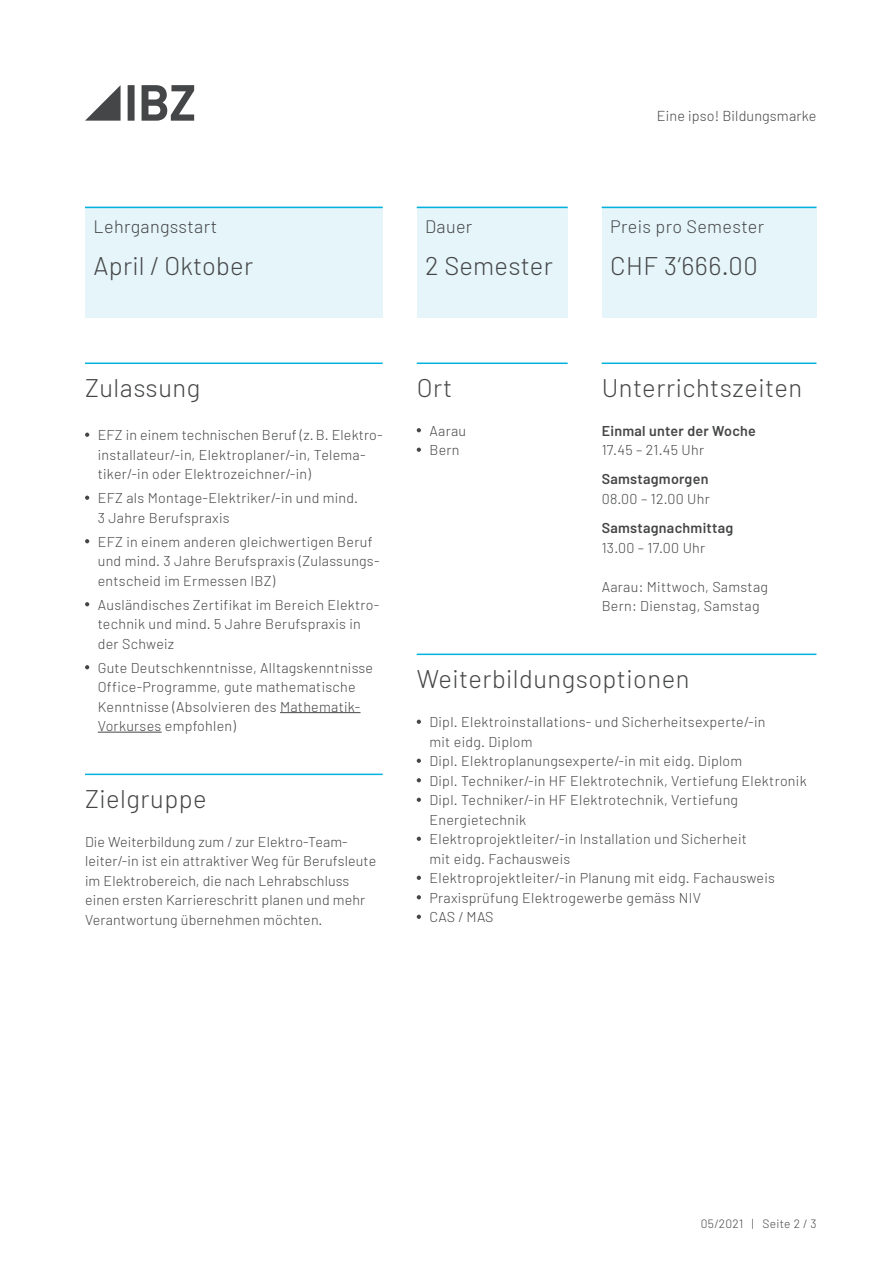
<style>
.page{position:relative;width:893px;height:1263px;background:#fff}
.page>*{position:absolute;margin:0;border:0;box-sizing:border-box;transform-origin:0 0}
.t1{font:300 25.5px "Barlow";letter-spacing:.02em;color:#454647}
.t2{font:300 18px "Barlow";letter-spacing:.02em;color:#454647}
.t3{font:300 14.4px "Barlow";letter-spacing:.01em;color:#454647}
.t4{font:300 14.25px/19.5px "Barlow";letter-spacing:.02em;color:#454647}
.t5{font:600 14.25px "Barlow";letter-spacing:.02em;color:#454647}
.t6{font:300 12px "Barlow";letter-spacing:.03em;color:#454647}
</style>
<div class="page">
<div style="left:85px;top:207px;width:298px;height:111px;background:#e5f5fa"></div>
<div style="left:417px;top:207px;width:151px;height:111px;background:#e5f5fa"></div>
<div style="left:602px;top:207px;width:214px;height:111px;background:#e5f5fa"></div>
<hr style="left:85px;top:207px;width:298px;height:1px;background:#00b2dd">
<hr style="left:417px;top:207px;width:151px;height:1px;background:#00b2dd">
<hr style="left:602px;top:207px;width:214px;height:1px;background:#00b2dd">
<hr style="left:602px;top:362px;width:214px;height:2px;background:#00b2dd">
<hr style="left:85px;top:362px;width:298px;height:2px;background:#00b2dd">
<hr style="left:280px;top:712px;width:80px;height:1px;background:#454647">
<hr style="left:98px;top:732px;width:64px;height:1px;background:#454647">
<svg style="left:85px;top:433px;width:4px;height:4px"></svg>
<svg style="left:85px;top:496px;width:4px;height:4px"></svg>
<svg style="left:85px;top:539px;width:4px;height:4px"></svg>
<svg style="left:85px;top:602px;width:4px;height:4px"></svg>
<svg style="left:85px;top:665px;width:4px;height:4px"></svg>
<hr style="left:417px;top:654px;width:399px;height:1px;background:#00b2dd">
<svg style="left:417px;top:720px;width:4px;height:4px"></svg>
<svg style="left:417px;top:759px;width:4px;height:4px"></svg>
<svg style="left:417px;top:778px;width:4px;height:4px"></svg>
<svg style="left:417px;top:798px;width:4px;height:4px"></svg>
<svg style="left:417px;top:837px;width:4px;height:4px"></svg>
<svg style="left:417px;top:876px;width:4px;height:4px"></svg>
<svg style="left:417px;top:895px;width:4px;height:4px"></svg>
<svg style="left:417px;top:915px;width:4px;height:4px"></svg>
<hr style="left:85px;top:774px;width:298px;height:1px;background:#00b2dd">
<hr style="left:417px;top:362px;width:151px;height:2px;background:#00b2dd">
<svg style="left:417px;top:428px;width:4px;height:4px"></svg>
<svg style="left:417px;top:448px;width:4px;height:4px"></svg>
<svg style="left:128px;top:85px;width:66px;height:36px"></svg>
<svg style="left:85px;top:85px;width:36px;height:36px"></svg>
<p class="t2" style="left:94px;top:216px;width:125px">Lehrgangsstart</p>
<h1 class="t1" style="left:94px;top:250px;width:161px">April / Oktober</h1>
<p class="t2" style="left:425px;top:216px;width:49px">Dauer</p>
<h1 class="t1" style="left:425px;top:250px;width:129px">2 Semester</h1>
<p class="t3" style="left:657px;top:107px;width:161px">Eine ipso! Bildungsmarke</p>
<p class="t2" style="left:610px;top:216px;width:156px">Preis pro Semester</p>
<h1 class="t1" style="left:610px;top:250px;width:149px">CHF 3‘666.00</h1>
<h1 class="t1" style="left:417px;top:371px;width:37px">Ort</h1>
<p class="t4" style="left:429px;top:420px;width:38px">Aarau<br>Bern</p>
<h1 class="t1" style="left:602px;top:371px;width:202px">Unterrichtszeiten</h1>
<p class="t5" style="left:602px;top:422px;width:156px">Einmal unter der Woche</p>
<p class="t4" style="left:602px;top:440px;width:104px">17.45 – 21.45 Uhr</p>
<p class="t5" style="left:602px;top:470px;width:108px">Samstagmorgen</p>
<p class="t4" style="left:602px;top:488px;width:110px">08.00 – 12.00 Uhr</p>
<p class="t5" style="left:602px;top:519px;width:133px">Samstagnachmittag</p>
<p class="t4" style="left:602px;top:537px;width:105px">13.00 – 17.00 Uhr</p>
<p class="t4" style="left:602px;top:576px;width:168px">Aarau: Mittwoch, Samstag<br>Bern: Dienstag, Samstag</p>
<h1 class="t1" style="left:85px;top:371px;width:117px">Zulassung</h1>
<p class="t4" style="left:98px;top:425px;width:285px">EFZ in einem technischen Beruf (z.B. Elektro&shy;installateur/-in, Elektroplaner/-in, Telema&shy;tiker/-in oder Elektrozeichner/-in)</p>
<p class="t4" style="left:98px;top:488px;width:262px">EFZ als Montage-Elektriker/-in und mind.<br>3 Jahre Berufspraxis</p>
<p class="t4" style="left:98px;top:531px;width:283px">EFZ in einem anderen gleichwertigen Beruf und mind. 3 Jahre Berufspraxis (Zulassungs&shy;entscheid im Ermessen IBZ)</p>
<p class="t4" style="left:98px;top:594px;width:283px">Ausländisches Zertifikat im Bereich Elektro&shy;technik und mind. 5 Jahre Berufspraxis in der Schweiz</p>
<p class="t4" style="left:98px;top:657px;width:277px">Gute Deutschkenntnisse, Alltagskenntnisse Office-Programme, gute mathematische Kenntnisse (Absolvieren des Mathematik-Vorkurses empfohlen)</p>
<h1 class="t1" style="left:417px;top:663px;width:274px">Weiterbildungsoptionen</h1>
<p class="t4" style="left:429px;top:712px;width:379px">Dipl. Elektroinstallations- und Sicherheitsexperte/-in<br>mit eidg. Diplom<br>Dipl. Elektroplanungsexperte/-in mit eidg. Diplom<br>Dipl. Techniker/-in HF Elektrotechnik, Vertiefung Elektronik Dipl. Techniker/-in HF Elektrotechnik, Vertiefung Energietechnik<br>Elektroprojektleiter/-in Installation und Sicherheit<br>mit eidg. Fachausweis<br>Elektroprojektleiter/-in Planung mit eidg. Fachausweis Praxisprüfung Elektrogewerbe gemäss NIV<br>CAS / MAS</p>
<h1 class="t1" style="left:85px;top:783px;width:123px">Zielgruppe</h1>
<p class="t4" style="left:85px;top:831px;width:293px">Die Weiterbildung zum / zur Elektro-Team&shy;leiter/-in ist ein attraktiver Weg für Berufsleute im Elektrobereich, die nach Lehrabschluss einen ersten Karriereschritt planen und mehr Verantwortung übernehmen möchten.</p>
<p class="t6" style="left:701px;top:1216px;width:117px">05/2021 | Seite 2 / 3</p>
</div>
